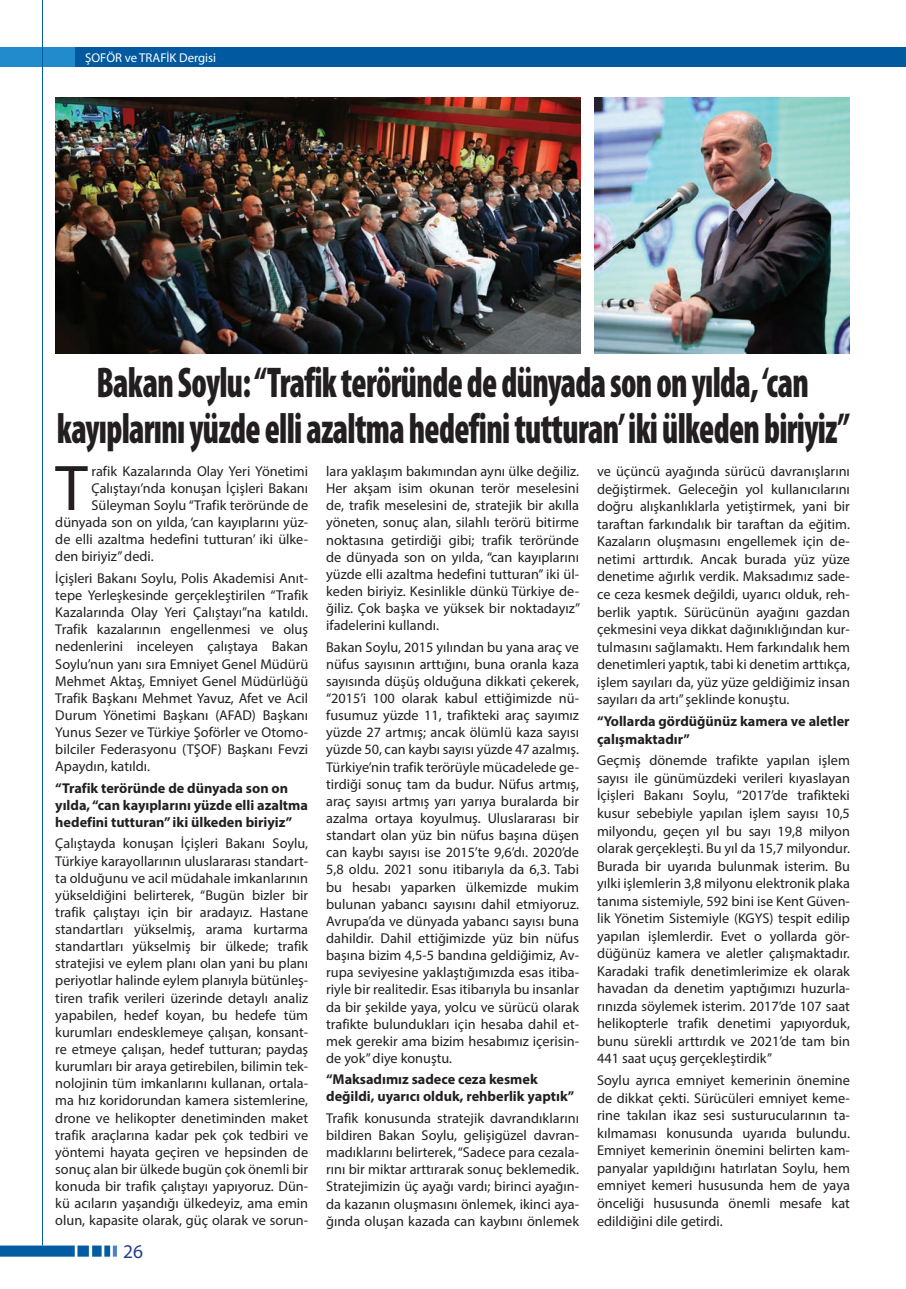
<style>
.page{position:relative;width:906px;height:1289px;background:#fff}
.page>*{position:absolute;margin:0;border:0;box-sizing:border-box;transform-origin:0 0}
.t1{font:64.95px "Myriad Pro";color:#231f20}
.t2{font:900 condensed 43.2px/45.5px "Myriad Pro";letter-spacing:-.02em;color:#231f20;text-align:center;scale:.79 1}
.t3{font:19.5px "Myriad Pro";color:#253f8e}
.t4{font:14.25px/17.1px "Myriad Pro";color:#231f20;text-align:justify}
.t5{font:700 14.25px/17.1px "Myriad Pro";color:#231f20}
.t6{font:12.75px "Myriad Pro";color:#fff}
</style>
<div class="page">
<div style="left:0;top:48px;width:906px;height:19px;background:#015aa0"></div>
<div style="left:0;top:48px;width:75px;height:19px;background:#218bcb"></div>
<div style="left:1px;top:1246px;width:73px;height:9px;background:#015ca3"></div>
<div style="left:0;top:1245px;width:75px;height:11px;border:2px solid #015ca3"></div>
<div style="left:78px;top:1246px;width:10px;height:9px;background:#015ca3"></div>
<div style="left:77px;top:1245px;width:12px;height:11px;border:2px solid #015ca3"></div>
<div style="left:93px;top:1246px;width:8px;height:9px;background:#015ca3"></div>
<div style="left:92px;top:1245px;width:10px;height:11px;border:2px solid #015ca3"></div>
<div style="left:104px;top:1245px;width:6px;height:11px;border:2px solid #015ca3"></div>
<svg style="left:105px;top:1246px;width:8px;height:9px"></svg>
<div style="left:113px;top:1245px;width:4px;height:11px;border:2px solid #4c85c5"></div>
<hr style="left:42px;top:0;width:1px;height:1245px;background:#015ca3">
<img style="left:594px;top:98px;width:256px;height:255px">
<img style="left:55px;top:98px;width:525px;height:255px">
<p class="t6" style="left:85px;top:50px;width:133px">ŞOFÖR ve TRAFİK Dergisi</p>
<h2 class="t2" style="left:57px;top:359px;width:1005px">Bakan Soylu: “Trafik teröründe de dünyada son on yılda, ‘can kayıplarını yüzde elli azaltma hedefini tutturan’ iki ülkeden biriyiz”</h2>
<h1 class="t1" style="left:55px;top:448px;width:34px">T</h1>
<p class="t4" style="left:91px;top:462px;width:218px">rafik Kazalarında Olay Yeri Yönetimi</p>
<p class="t4" style="left:91px;top:479px;width:218px">Çalıştayı’nda konuşan İçişleri Bakanı</p>
<p class="t4" style="left:91px;top:496px;width:218px">Süleyman Soylu “Trafik teröründe de</p>
<p class="t4" style="left:55px;top:513px;width:254px">dünyada son on yılda, ‘can kayıplarını yüz-</p>
<p class="t4" style="left:55px;top:530px;width:254px">de elli azaltma hedefini tutturan’ iki ülke-</p>
<p class="t4" style="left:55px;top:548px;width:100px">den biriyiz” dedi.</p>
<p class="t4" style="left:55px;top:569px;width:254px">İçişleri Bakanı Soylu, Polis Akademisi Anıt&shy;tepe Yerleşkesinde gerçekleştirilen “Trafik Kazalarında Olay Yeri Çalıştayı”na katıldı.<br>Trafik kazalarının engellenmesi ve oluş nedenlerini inceleyen çalıştaya Bakan Soylu’nun yanı sıra Emniyet Genel Müdürü Mehmet Aktaş, Emniyet Genel Müdürlüğü Trafik Başkanı Mehmet Yavuz, Afet ve Acil Durum Yönetimi Başkanı (AFAD) Başkanı Yunus Sezer ve Türkiye Şoförler ve Otomo&shy;bilciler Federasyonu (TŞOF) Başkanı Fevzi Apaydın, katıldı.</p>
<p class="t5" style="left:55px;top:778px;width:254px">“Trafik teröründe de dünyada son on yılda, “can kayıplarını yüzde elli azaltma hedefini tutturan” iki ülkeden biriyiz”</p>
<p class="t4" style="left:55px;top:834px;width:254px">Çalıştayda konuşan İçişleri Bakanı Soylu, Türkiye karayollarının uluslararası standart&shy;ta olduğunu ve acil müdahale imkanlarının yükseldiğini belirterek, “Bugün bizler bir trafik çalıştayı için bir aradayız. Hastane standartları yükselmiş, arama kurtarma standartları yükselmiş bir ülkede; trafik stratejisi ve eylem planı olan yani bu planı periyotlar halinde eylem planıyla bütünleş&shy;tiren trafik verileri üzerinde detaylı analiz yapabilen, hedef koyan, bu hedefe tüm kurumları endesklemeye çalışan, konsant&shy;re etmeye çalışan, hedef tutturan; paydaş kurumları bir araya getirebilen, bilimin tek&shy;nolojinin tüm imkanlarını kullanan, ortala&shy;ma hız koridorundan kamera sistemlerine, drone ve helikopter denetiminden maket trafik araçlarına kadar pek çok tedbiri ve yöntemi hayata geçiren ve hepsinden de sonuç alan bir ülkede bugün çok önemli bir konuda bir trafik çalıştayı yapıyoruz. Dün&shy;kü acıların yaşandığı ülkedeyiz, ama emin olun, kapasite olarak, güç olarak ve sorun-</p>
<h3 class="t3" style="left:123px;top:1239px;width:22px">26</h3>
<p class="t4" style="left:326px;top:462px;width:256px">lara yaklaşım bakımından aynı ülke değiliz.<br>Her akşam isim okunan terör meselesini de, trafik meselesini de, stratejik bir akılla yöneten, sonuç alan, silahlı terörü bitirme noktasına getirdiği gibi; trafik teröründe de dünyada son on yılda, “can kayıplarını yüzde elli azaltma hedefini tutturan” iki ül&shy;keden biriyiz. Kesinlikle dünkü Türkiye de&shy;ğiliz. Çok başka ve yüksek bir noktadayız” ifadelerini kullandı.</p>
<p class="t4" style="left:326px;top:638px;width:254px">Bakan Soylu, 2015 yılından bu yana araç ve nüfus sayısının arttığını, buna oranla kaza sayısında düşüş olduğuna dikkati çekerek, “2015’i 100 olarak kabul ettiğimizde nü&shy;fusumuz yüzde 11, trafikteki araç sayımız yüzde 27 artmış; ancak ölümlü kaza sayısı yüzde 50, can kaybı sayısı yüzde 47 azalmış.<br>Türkiye’nin trafik terörüyle mücadelede ge&shy;tirdiği sonuç tam da budur. Nüfus artmış, araç sayısı artmış yarı yarıya buralarda bir azalma ortaya koyulmuş. Uluslararası bir standart olan yüz bin nüfus başına düşen can kaybı sayısı ise 2015’te 9,6’dı. 2020’de 5,8 oldu. 2021 sonu itibarıyla da 6,3. Tabi bu hesabı yaparken ülkemizde mukim bulunan yabancı sayısını dahil etmiyoruz.<br>Avrupa’da ve dünyada yabancı sayısı buna dahildir. Dahil ettiğimizde yüz bin nüfus başına bizim 4,5-5 bandına geldiğimiz, Av&shy;rupa seviyesine yaklaştığımızda esas itiba&shy;riyle bir realitedir. Esas itibarıyla bu insanlar da bir şekilde yaya, yolcu ve sürücü olarak trafikte bulundukları için hesaba dahil et&shy;mek gerekir ama bizim hesabımız içerisin&shy;de yok” diye konuştu.</p>
<p class="t5" style="left:326px;top:1070px;width:250px">“Maksadımız sadece ceza kesmek değildi, uyarıcı olduk, rehberlik yaptık”</p>
<p class="t4" style="left:326px;top:1109px;width:254px">Trafik konusunda stratejik davrandıklarını bildiren Bakan Soylu, gelişigüzel davran&shy;madıklarını belirterek, “Sadece para cezala&shy;rını bir miktar arttırarak sonuç beklemedik.<br>Stratejimizin üç ayağı vardı; birinci ayağın&shy;da kazanın oluşmasını önlemek, ikinci aya&shy;ğında oluşan kazada can kaybını önlemek</p>
<p class="t4" style="left:597px;top:462px;width:254px;line-height:17.5px">ve üçüncü ayağında sürücü davranışlarını değiştirmek. Geleceğin yol kullanıcılarını doğru alışkanlıklarla yetiştirmek, yani bir taraftan farkındalık bir taraftan da eğitim.<br>Kazaların oluşmasını engellemek için de&shy;netimi arttırdık. Ancak burada yüz yüze denetime ağırlık verdik. Maksadımız sade&shy;ce ceza kesmek değildi, uyarıcı olduk, reh&shy;berlik yaptık. Sürücünün ayağını gazdan çekmesini veya dikkat dağınıklığından kur&shy;tulmasını sağlamaktı. Hem farkındalık hem denetimleri yaptık, tabi ki denetim arttıkça, işlem sayıları da, yüz yüze geldiğimiz insan sayıları da artı” şeklinde konuştu.</p>
<p class="t5" style="left:597px;top:712px;width:254px;line-height:17.5px">“Yollarda gördüğünüz kamera ve aletler çalışmaktadır”</p>
<p class="t4" style="left:597px;top:751px;width:254px;line-height:17.5px">Geçmiş dönemde trafikte yapılan işlem sayısı ile günümüzdeki verileri kıyaslayan İçişleri Bakanı Soylu, “2017’de trafikteki kusur sebebiyle yapılan işlem sayısı 10,5 milyondu, geçen yıl bu sayı 19,8 milyon olarak gerçekleşti. Bu yıl da 15,7 milyondur.<br>Burada bir uyarıda bulunmak isterim. Bu yılki işlemlerin 3,8 milyonu elektronik plaka tanıma sistemiyle, 592 bini ise Kent Güven&shy;lik Yönetim Sistemiyle (KGYS) tespit edilip yapılan işlemlerdir. Evet o yollarda gör&shy;düğünüz kamera ve aletler çalışmaktadır.<br>Karadaki trafik denetimlerimize ek olarak havadan da denetim yaptığımızı huzurla&shy;rınızda söylemek isterim. 2017’de 107 saat helikopterle trafik denetimi yapıyorduk, bunu sürekli arttırdık ve 2021’de tam bin 441 saat uçuş gerçekleştirdik”</p>
<p class="t4" style="left:597px;top:1071px;width:254px;line-height:17.5px">Soylu ayrıca emniyet kemerinin önemine de dikkat çekti. Sürücüleri emniyet keme&shy;rine takılan ikaz sesi susturucularının ta&shy;kılmaması konusunda uyarıda bulundu.<br>Emniyet kemerinin önemini belirten kam&shy;panyalar yapıldığını hatırlatan Soylu, hem emniyet kemeri hususunda hem de yaya önceliği hususunda önemli mesafe kat edildiğini dile getirdi.</p>
</div>
